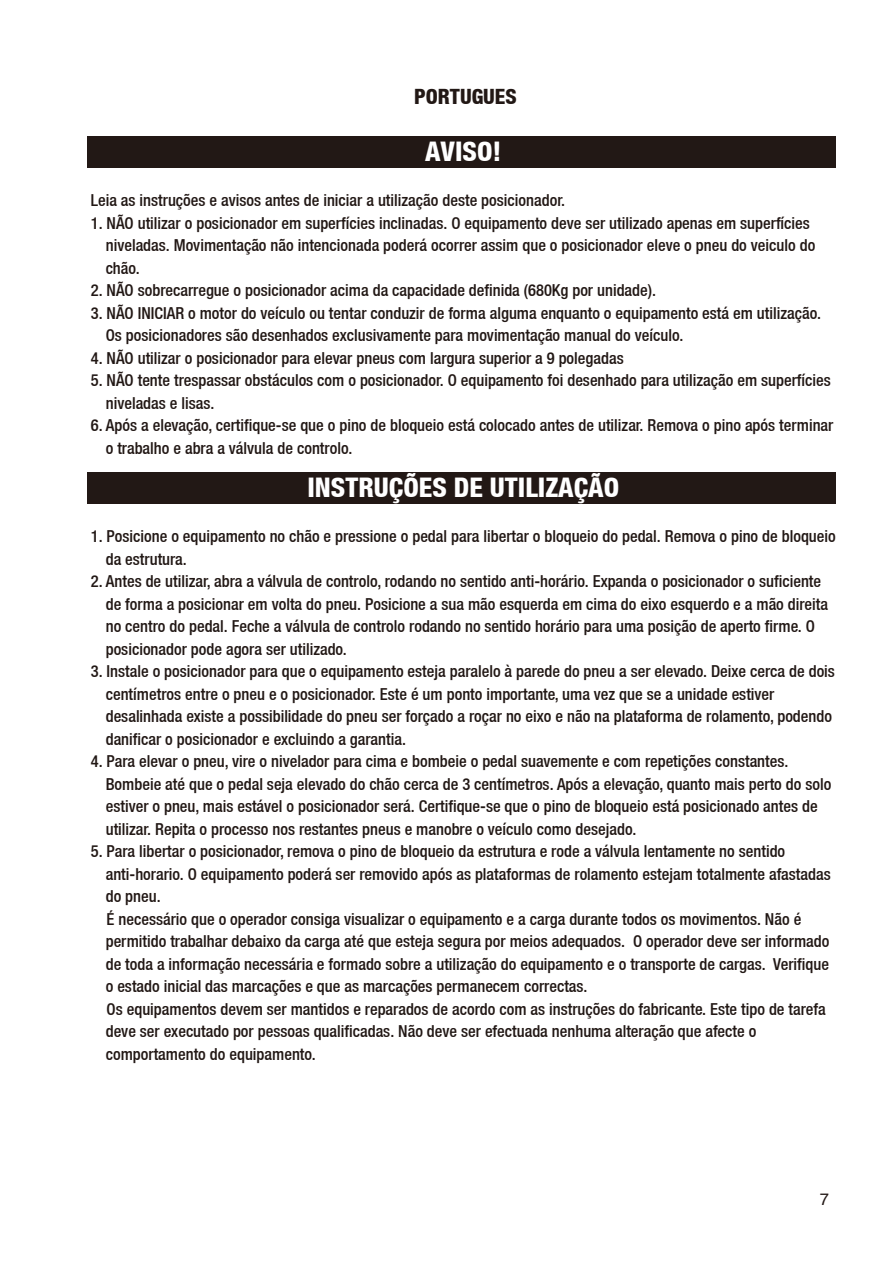
<style>
.page{position:relative;width:893px;height:1263px;background:#fff}
.page>*{position:absolute;margin:0;border:0;box-sizing:border-box;transform-origin:0 0}
.t1{font:800 condensed 27px "Helvetica Neue LT";color:#fff}
.t2{font:800 condensed 21px "Helvetica Neue LT";letter-spacing:-.005em;color:#221815}
.t3{font:500 condensed 16.5px/22.5px "Helvetica Neue LT";color:#221815}
.t4{font:16.5px "Helvetica";color:#221815}
</style>
<div class="page">
<div style="left:88px;top:472px;width:748px;height:31px;background:#221815"></div>
<div style="left:88px;top:136px;width:748px;height:31px;background:#221815"></div>
<p class="t2" style="left:414px;top:83px;width:104px">PORTUGUES</p>
<h1 class="t1" style="left:425px;top:135px;width:78px">AVISO!</h1>
<p class="t3" style="left:91px;top:189px;width:476px">Leia as instruções e avisos antes de iniciar a utilização deste posicionador.</p>
<p class="t3" style="left:106px;top:211px;width:711px;text-indent:-15px">1. NÃO utilizar o posicionador em superfícies inclinadas. O equipamento deve ser utilizado apenas em superfícies niveladas. Movimentação não intencionada poderá ocorrer assim que o posicionador eleve o pneu do veiculo do chão.</p>
<p class="t3" style="left:91px;top:279px;width:567px">2. NÃO sobrecarregue o posicionador acima da capacidade definida (680Kg por unidade).</p>
<p class="t3" style="left:106px;top:301px;width:717px;text-indent:-15px">3. NÃO INICIAR o motor do veículo ou tentar conduzir de forma alguma enquanto o equipamento está em utilização.<br>Os posicionadores são desenhados exclusivamente para movimentação manual do veículo.</p>
<p class="t3" style="left:91px;top:346px;width:534px">4. NÃO utilizar o posicionador para elevar pneus com largura superior a 9 polegadas</p>
<p class="t3" style="left:106px;top:369px;width:727px;text-indent:-15px">5. NÃO tente trespassar obstáculos com o posicionador. O equipamento foi desenhado para utilização em superfícies niveladas e lisas.</p>
<p class="t3" style="left:106px;top:414px;width:729px;text-indent:-15px">6. Após a elevação, certifique-se que o pino de bloqueio está colocado antes de utilizar. Remova o pino após terminar o trabalho e abra a válvula de controlo.</p>
<h1 class="t1" style="left:307px;top:471px;width:313px">INSTRUÇÕES DE UTILIZAÇÃO</h1>
<p class="t3" style="left:106px;top:525px;width:732px;text-indent:-15px">1. Posicione o equipamento no chão e pressione o pedal para libertar o bloqueio do pedal. Remova o pino de bloqueio da estrutura.</p>
<p class="t3" style="left:106px;top:570px;width:724px;text-indent:-15px">2. Antes de utilizar, abra a válvula de controlo, rodando no sentido anti-horário. Expanda o posicionador o suficiente de forma a posicionar em volta do pneu. Posicione a sua mão esquerda em cima do eixo esquerdo e a mão direita no centro do pedal. Feche a válvula de controlo rodando no sentido horário para uma posição de aperto firme. O posicionador pode agora ser utilizado.</p>
<p class="t3" style="left:106px;top:660px;width:731px;text-indent:-15px">3. Instale o posicionador para que o equipamento esteja paralelo à parede do pneu a ser elevado. Deixe cerca de dois centímetros entre o pneu e o posicionador. Este é um ponto importante, uma vez que se a unidade estiver desalinhada existe a possibilidade do pneu ser forçado a roçar no eixo e não na plataforma de rolamento, podendo danificar o posicionador e excluindo a garantia.</p>
<p class="t3" style="left:106px;top:750px;width:727px;text-indent:-15px">4. Para elevar o pneu, vire o nivelador para cima e bombeie o pedal suavemente e com repetições constantes.<br>Bombeie até que o pedal seja elevado do chão cerca de 3 centímetros. Após a elevação, quanto mais perto do solo estiver o pneu, mais estável o posicionador será. Certifique-se que o pino de bloqueio está posicionado antes de utilizar. Repita o processo nos restantes pneus e manobre o veículo como desejado.</p>
<p class="t3" style="left:106px;top:840px;width:726px;text-indent:-15px">5. Para libertar o posicionador, remova o pino de bloqueio da estrutura e rode a válvula lentamente no sentido anti-horario. O equipamento poderá ser removido após as plataformas de rolamento estejam totalmente afastadas do pneu.<br>É necessário que o operador consiga visualizar o equipamento e a carga durante todos os movimentos. Não é permitido trabalhar debaixo da carga até que esteja segura por meios adequados. O operador deve ser informado de toda a informação necessária e formado sobre a utilização do equipamento e o transporte de cargas. Verifique o estado inicial das marcações e que as marcações permanecem correctas.<br>Os equipamentos devem ser mantidos e reparados de acordo com as instruções do fabricante. Este tipo de tarefa deve ser executado por pessoas qualificadas. Não deve ser efectuada nenhuma alteração que afecte o comportamento do equipamento.</p>
<p class="t4" style="left:820px;top:1186px;width:11px">7</p>
</div>
